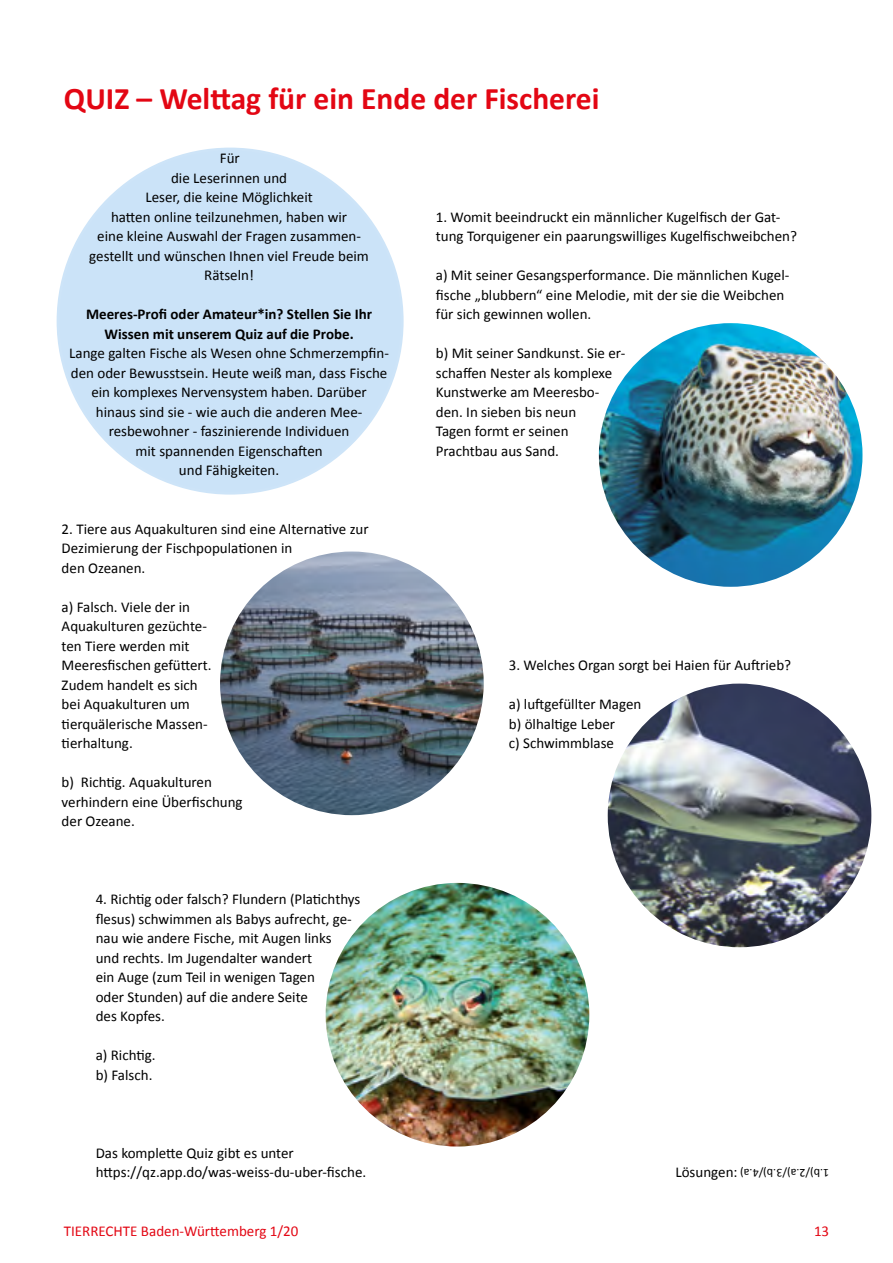
<style>
.page{position:relative;width:893px;height:1263px;background:#fff}
.page>*{position:absolute;margin:0;border:0;box-sizing:border-box;transform-origin:0 0}
.t1{font:700 31.5px "Calibri";color:#e30613}
.t2{font:15px/19.5px "Calibri";color:#000}
.t3{font:700 15px/19.5px "Calibri";color:#000;text-align:center}
.t4{font:15px "Calibri";color:#e30613}
.t5{font:12px "Calibri";color:#000}
</style>
<div class="page">
<img style="left:599px;top:323px;width:263px;height:264px;border-radius:132px">
<img style="left:608px;top:684px;width:263px;height:263px;border-radius:132px">
<img style="left:326px;top:883px;width:263px;height:263px;border-radius:132px">
<div style="left:58px;top:149px;width:344px;height:344px;background:#cbe3f8;border-radius:50%"></div>
<img style="left:220px;top:551px;width:264px;height:264px;border-radius:132px">
<h1 class="t1" style="left:64px;top:76px;width:537px">QUIZ – Welttag für ein Ende der Fischerei</h1>
<p class="t2" style="left:89px;top:148px;width:281px;text-align:center">Für<br>die Leserinnen und<br>Leser, die keine Möglichkeit<br>hatten online teilzunehmen, haben wir<br>eine kleine Auswahl der Fragen zusammen&shy;gestellt und wünschen Ihnen viel Freude beim<br>Rätseln!</p>
<p class="t3" style="left:86px;top:304px;width:287px">Meeres-Profi oder Amateur*in? Stellen Sie Ihr<br>Wissen mit unserem Quiz auf die Probe.</p>
<p class="t2" style="left:69px;top:343px;width:321px;text-align:center">Lange galten Fische als Wesen ohne Schmerzempfin&shy;den oder Bewusstsein. Heute weiß man, dass Fische ein komplexes Nervensystem haben. Darüber<br>hinaus sind sie - wie auch die anderen Mee&shy;resbewohner - faszinierende Individuen<br>mit spannenden Eigenschaften<br>und Fähigkeiten.</p>
<p class="t2" style="left:436px;top:206px;width:363px">1. Womit beeindruckt ein männlicher Kugelfisch der Gat&shy;tung Torquigener ein paarungswilliges Kugelfischweibchen?</p>
<p class="t2" style="left:436px;top:265px;width:355px">a) Mit seiner Gesangsperformance. Die männlichen Kugel&shy;fische „blubbern“ eine Melodie, mit der sie die Weibchen für sich gewinnen wollen.</p>
<p class="t2" style="left:436px;top:343px;width:191px">b) Mit seiner Sandkunst. Sie er&shy;schaffen Nester als komplexe<br>Kunstwerke am Meeresbo&shy;den. In sieben bis neun<br>Tagen formt er seinen<br>Prachtbau aus Sand.</p>
<p class="t2" style="left:62px;top:518px;width:308px">2. Tiere aus Aquakulturen sind eine Alternative zur<br>Dezimierung der Fischpopulationen in<br>den Ozeanen.</p>
<p class="t2" style="left:62px;top:596px;width:152px">a) Falsch. Viele der in<br>Aquakulturen gezüchte&shy;ten Tiere werden mit<br>Meeresfischen gefüttert.<br>Zudem handelt es sich bei Aquakulturen um tierquälerische Massen&shy;tierhaltung.</p>
<p class="t2" style="left:62px;top:772px;width:183px">b) Richtig. Aquakulturen verhindern eine Überfischung der Ozeane.</p>
<p class="t2" style="left:96px;top:889px;width:266px">4. Richtig oder falsch? Flundern (Platichthys flesus) schwimmen als Babys aufrecht, ge&shy;nau wie andere Fische, mit Augen links<br>und rechts. Im Jugendalter wandert<br>ein Auge (zum Teil in wenigen Tagen<br>oder Stunden) auf die andere Seite<br>des Kopfes.</p>
<p class="t2" style="left:96px;top:1045px;width:61px">a) Richtig. b) Falsch.</p>
<p class="t2" style="left:96px;top:1142px;width:272px">Das komplette Quiz gibt es unter https://qz.app.do/was-weiss-du-uber-fische.</p>
<p class="t2" style="left:509px;top:655px;width:284px">3. Welches Organ sorgt bei Haien für Auftrieb?</p>
<p class="t2" style="left:509px;top:694px;width:134px">a) luftgefüllter Magen b) ölhaltige Leber<br>c) Schwimmblase</p>
<p class="t2" style="left:675px;top:1162px;width:64px">Lösungen:</p>
<p class="t5" style="left:829px;top:1181px;width:90px;rotate:-180deg">1.b)/2.a)/3.b)/4.a)</p>
<p class="t4" style="left:64px;top:1221px;width:236px">TIERRECHTE Baden-Württemberg 1/20</p>
<p class="t4" style="left:814px;top:1221px;width:17px">13</p>
</div>
